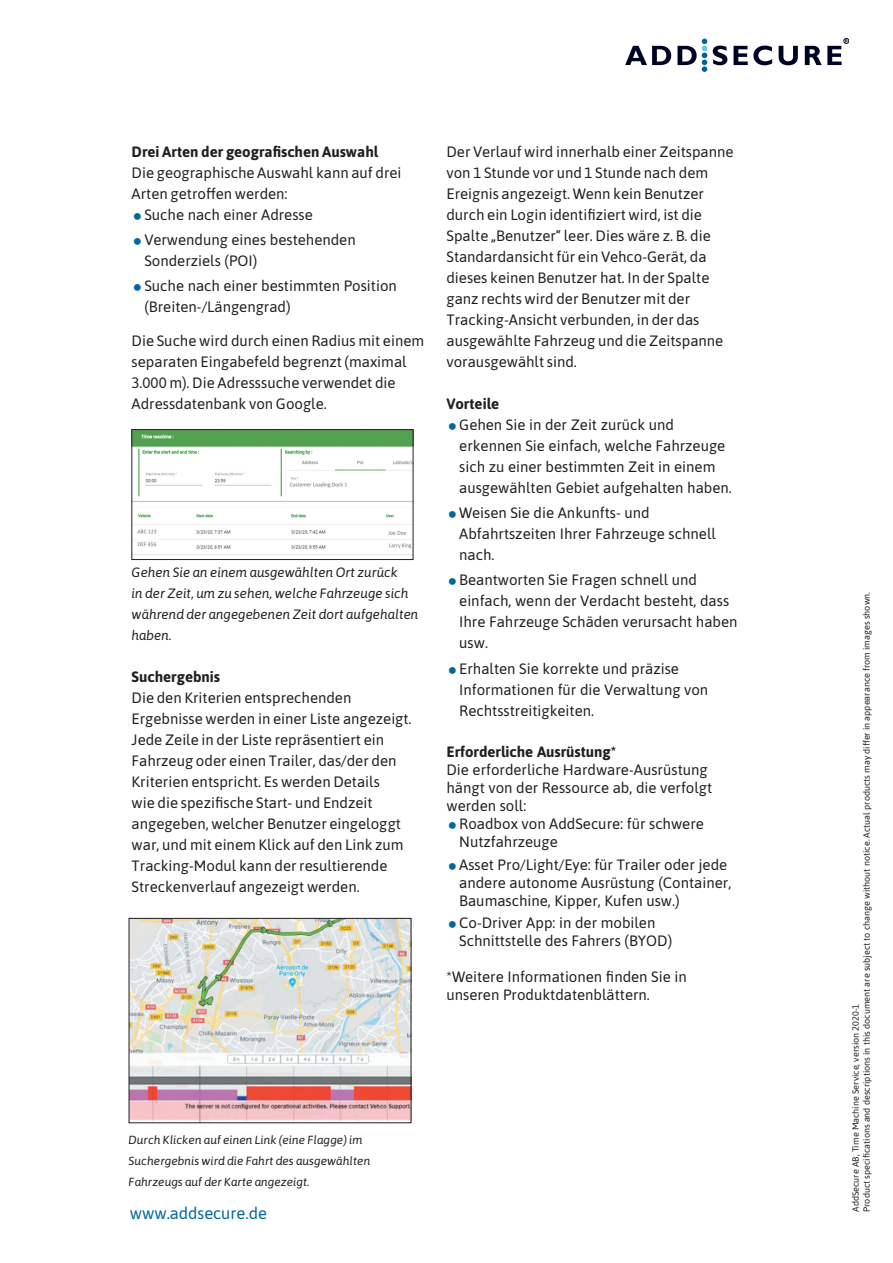
<style>
.page{position:relative;width:893px;height:1263px;background:#fff}
.page>*{position:absolute;margin:0;border:0;box-sizing:border-box;transform-origin:0 0}
.t1{font:16.5px "Asap";color:#01669f}
.Bullet_List_tab_Asap{font:15px/21px "Asap";color:#231f20}
.Bullet_List_tab_Asap-2{font:700 15px "Asap";color:#231f20}
.Bullet_List_tab_Asap-3{font:italic 13.5px/21px "Asap";color:#231f20}
.Bullet_List_tab_Asap-4{font:italic 11.7px "Asap";color:#231f20}
.t2{font:9px "Asap";color:#231f20}
.s1{font-weight:700}
</style>
<div class="page">
<svg style="left:625px;top:38px;width:224px;height:34px"></svg>
<img style="left:134px;top:431px;width:277px;height:124px">
<div style="left:132px;top:429px;width:281px;height:131px;border:1px solid #231f20"></div>
<img style="left:131px;top:920px;width:278px;height:201px">
<div style="left:129px;top:918px;width:282px;height:205px;border:1px solid #231f20"></div>
<p class="Bullet_List_tab_Asap" style="left:132px;top:140px;width:271px"><span class="s1">Drei Arten der geografischen Auswahl<br></span>Die geographische Auswahl kann auf drei<br>Arten getroffen werden:</p>
<p class="Bullet_List_tab_Asap" style="left:144px;top:203px;width:170px">Suche nach einer Adresse</p>
<p class="Bullet_List_tab_Asap" style="left:144px;top:228px;width:213px">Verwendung eines bestehenden<br>Sonderziels (POI)</p>
<p class="Bullet_List_tab_Asap" style="left:144px;top:275px;width:254px">Suche nach einer bestimmten Position (Breiten-/Längengrad)</p>
<p class="Bullet_List_tab_Asap" style="left:132px;top:329px;width:294px">Die Suche wird durch einen Radius mit einem separaten Eingabefeld begrenzt (maximal 3.000 m). Die Adresssuche verwendet die Adressdatenbank von Google.</p>
<p class="Bullet_List_tab_Asap-3" style="left:132px;top:561px;width:288px">Gehen Sie an einem ausgewählten Ort zurück<br>in der Zeit, um zu sehen, welche Fahrzeuge sich während der angegebenen Zeit dort aufgehalten haben.</p>
<p class="Bullet_List_tab_Asap-2" style="left:132px;top:666px;width:90px">Suchergebnis</p>
<p class="Bullet_List_tab_Asap" style="left:132px;top:686px;width:281px">Die den Kriterien entsprechenden Ergebnisse werden in einer Liste angezeigt.<br>Jede Zeile in der Liste repräsentiert ein Fahrzeug oder einen Trailer, das/der den Kriterien entspricht. Es werden Details<br>wie die spezifische Start- und Endzeit angegeben, welcher Benutzer eingeloggt war, und mit einem Klick auf den Link zum Tracking-Modul kann der resultierende Streckenverlauf angezeigt werden.</p>
<p class="Bullet_List_tab_Asap" style="left:446px;top:140px;width:289px">Der Verlauf wird innerhalb einer Zeitspanne von 1 Stunde vor und 1 Stunde nach dem Ereignis angezeigt. Wenn kein Benutzer durch ein Login identifiziert wird, ist die Spalte „Benutzer“ leer. Dies wäre z. B. die Standardansicht für ein Vehco-Gerät, da dieses keinen Benutzer hat. In der Spalte ganz rechts wird der Benutzer mit der Tracking-Ansicht verbunden, in der das ausgewählte Fahrzeug und die Zeitspanne vorausgewählt sind.</p>
<p class="Bullet_List_tab_Asap-2" style="left:446px;top:393px;width:54px">Vorteile</p>
<p class="Bullet_List_tab_Asap" style="left:459px;top:413px;width:274px">Gehen Sie in der Zeit zurück und erkennen Sie einfach, welche Fahrzeuge sich zu einer bestimmten Zeit in einem ausgewählten Gebiet aufgehalten haben.</p>
<p class="Bullet_List_tab_Asap" style="left:459px;top:501px;width:258px">Weisen Sie die Ankunfts- und<br>Abfahrtszeiten Ihrer Fahrzeuge schnell nach.</p>
<p class="Bullet_List_tab_Asap" style="left:459px;top:569px;width:280px">Beantworten Sie Fragen schnell und einfach, wenn der Verdacht besteht, dass<br>Ihre Fahrzeuge Schäden verursacht haben usw.</p>
<p class="Bullet_List_tab_Asap" style="left:459px;top:657px;width:251px">Erhalten Sie korrekte und präzise<br>Informationen für die Verwaltung von<br>Rechtsstreitigkeiten.</p>
<p class="Bullet_List_tab_Asap" style="left:446px;top:742px;width:267px;line-height:18px"><span class="s1">Erforderliche Ausrüstung*<br></span>Die erforderliche Hardware-Ausrüstung hängt von der Ressource ab, die verfolgt werden soll:</p>
<p class="Bullet_List_tab_Asap" style="left:459px;top:814px;width:246px;line-height:18px">Roadbox von AddSecure: für schwere<br>Nutzfahrzeuge</p>
<p class="Bullet_List_tab_Asap" style="left:459px;top:854px;width:274px;line-height:18px">Asset Pro/Light/Eye: für Trailer oder jede andere autonome Ausrüstung (Container,<br>Baumaschine, Kipper, Kufen usw.)</p>
<p class="Bullet_List_tab_Asap" style="left:459px;top:913px;width:214px;line-height:18px">Co-Driver App: in der mobilen<br>Schnittstelle des Fahrers (BYOD)</p>
<p class="Bullet_List_tab_Asap" style="left:446px;top:966px;width:242px;line-height:18px">*Weitere Informationen finden Sie in unseren Produktdatenblättern.</p>
<p class="Bullet_List_tab_Asap-4" style="left:129px;top:1132px;width:235px">Durch Klicken auf einen Link (eine Flagge) im</p>
<p class="Bullet_List_tab_Asap-4" style="left:129px;top:1153px;width:243px">Suchergebnis wird die Fahrt des ausgewählten</p>
<p class="Bullet_List_tab_Asap-4" style="left:129px;top:1174px;width:182px">Fahrzeugs auf der Karte angezeigt.</p>
<p class="t1" style="left:130px;top:1201px;width:139px">www.addsecure.de</p>
<p class="t2" style="left:860px;top:1212px;width:621px;rotate:-90deg">Product specifications and descriptions in this document are subject to change without notice. Actual products may differ in appearance from images shown.</p>
<p class="t2" style="left:849px;top:1212px;width:210px;rotate:-90deg">AddSecure AB, Time Machine Service, version 2020-1</p>
</div>
